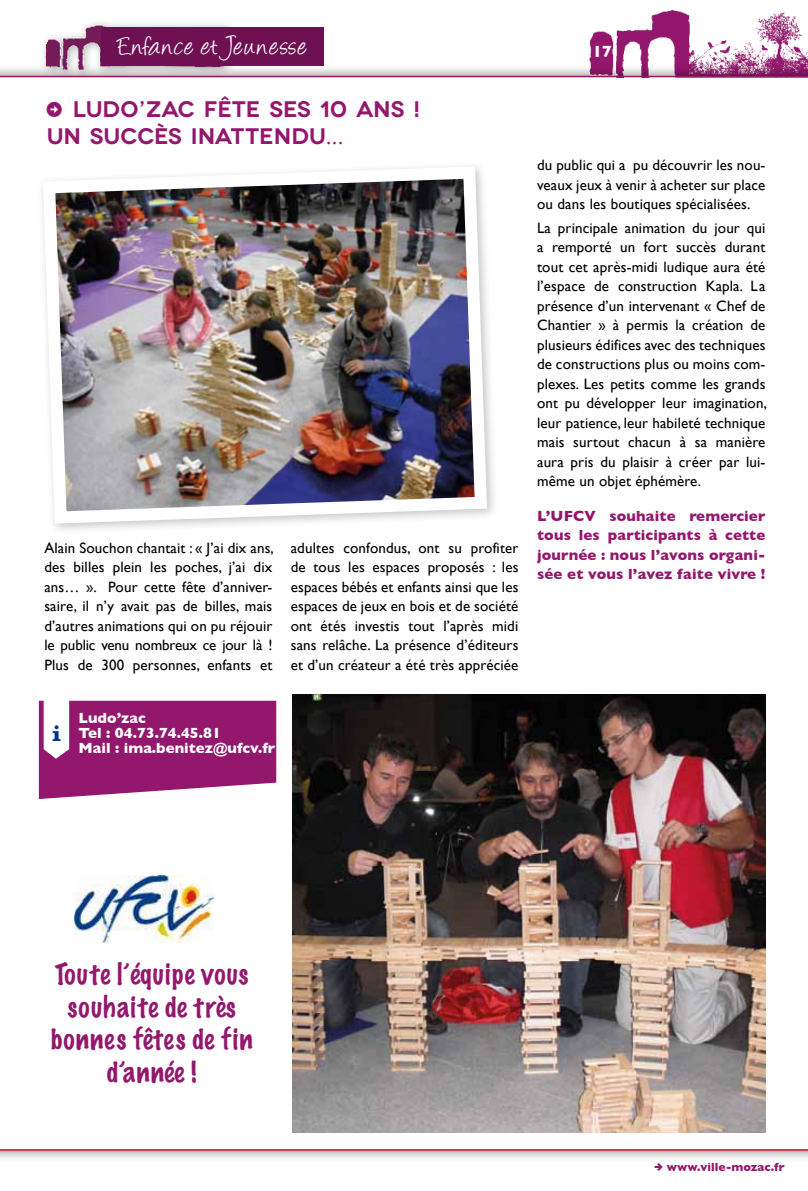
<style>
.page{position:relative;width:808px;height:1191px;background:#fff}
.page>*{position:absolute;margin:0;border:0;box-sizing:border-box;transform-origin:0 0}
.t1{font:30px "Angelina";letter-spacing:.035em;color:#fff}
.t2{font:100 27px/32.4px "Marker Felt";letter-spacing:.04em;color:#93176d;text-align:center}
.t3{font:23.4px "Iconic Stroke";color:#003882}
.t4{font:600 22.5px/27px "Novecentowide";color:#93176d}
.t5{font:700 16.5px "Gill Sans";color:#fff}
.t6{font:15px/19.5px "Gill Sans";letter-spacing:.01em;color:#000;text-align:justify}
.t7{font:700 15px/19.5px "Gill Sans";letter-spacing:.01em;color:#93176d;text-align:justify}
.t8{font:700 15px/15px "Gill Sans";color:#fff}
.t9{font:700 12px "Gill Sans";color:#93176d}
.s1{font-family:"Iconic Stroke";font-weight:400}
</style>
<div class="page">
<div style="left:0;top:0;width:808px;height:78px;background:#000;opacity:.35"></div>
<hr style="left:0;top:76px;width:808px;height:1px;background:#93176d">
<div style="left:0;top:1148px;width:808px;height:43px;background:#000;opacity:.35"></div>
<hr style="left:0;top:1149px;width:808px;height:1px;background:#e2001a">
<img style="left:42px;top:166px;width:451px;height:364px">
<svg style="left:39px;top:700px;width:237px;height:99px;background:#a23982"></svg>
<img style="left:74px;top:875px;width:140px;height:67px">
<div style="left:40px;top:19px;width:198px;height:61px;background:#000;opacity:.3"></div>
<img style="left:45px;top:25px;width:184px;height:45px">
<div style="left:101px;top:27px;width:223px;height:39px;background:#6e1052"></div>
<img style="left:292px;top:694px;width:473px;height:438px">
<h1 class="t1" style="left:118px;top:33px;width:191px">Enfance et Jeunesse</h1>
<h3 class="t4" style="left:47px;top:96px;width:375px"><span class="s1">$</span> LUDO’ZAC FÊTE SES 10 ANS !<br>UN SUCCÈS INATTENDU…</h3>
<p class="t6" style="left:44px;top:538px;width:231px">Alain Souchon chantait : « J’ai dix ans, des billes plein les poches, j’ai dix ans… ». Pour cette fête d’anniver&shy;saire, il n’y avait pas de billes, mais d’autres animations qui on pu réjouir le public venu nombreux ce jour là !<br>Plus de 300 personnes, enfants et</p>
<p class="t6" style="left:291px;top:538px;width:229px">adultes confondus, ont su profiter de tous les espaces proposés : les espaces bébés et enfants ainsi que les espaces de jeux en bois et de société ont étés investis tout l’après midi sans relâche. La présence d’éditeurs et d’un créateur a été très appréciée</p>
<h3 class="t3" style="left:53px;top:719px;width:11px">i</h3>
<p class="t8" style="left:78px;top:710px;width:198px">Ludo’zac<br>Tel : 04.73.74.45.81<br>Mail : ima.benitez@ufcv.fr</p>
<p class="t5" style="left:592px;top:42px;width:21px">17</p>
<p class="t6" style="left:537px;top:155px;width:230px">du public qui a pu découvrir les nou&shy;veaux jeux à venir à acheter sur place ou dans les boutiques spécialisées.</p>
<p class="t6" style="left:537px;top:218px;width:231px">La principale animation du jour qui a remporté un fort succès durant tout cet après-midi ludique aura été l’espace de construction Kapla. La présence d’un intervenant « Chef de Chantier » à permis la création de plusieurs édifices avec des techniques de constructions plus ou moins com&shy;plexes. Les petits comme les grands ont pu développer leur imagination, leur patience, leur habileté technique mais surtout chacun à sa manière aura pris du plaisir à créer par lui&shy;même un objet éphémère.</p>
<p class="t7" style="left:537px;top:506px;width:230px">L’UFCV souhaite remercier tous les participants à cette journée : nous l’avons organi&shy;sée et vous l’avez faite vivre !</p>
<h2 class="t2" style="left:51px;top:958px;width:203px">Toute l’équipe vous souhaite de très bonnes fêtes de fin d’année !</h2>
<p class="t9" style="left:655px;top:1160px;width:131px"><span class="s1">4</span> www.ville-mozac.fr</p>
</div>
